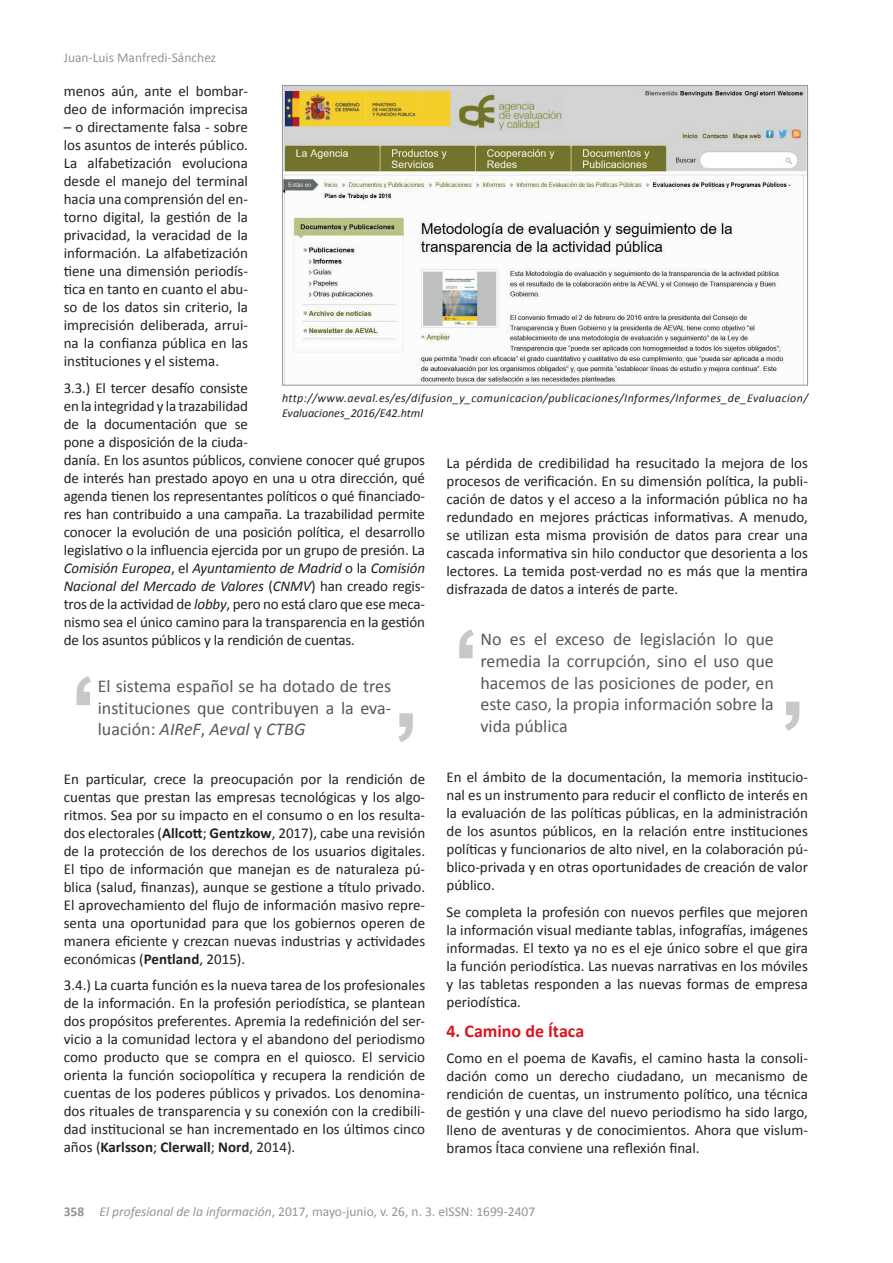
<style>
.page{position:relative;width:893px;height:1263px;background:#fff}
.page>*{position:absolute;margin:0;border:0;box-sizing:border-box;transform-origin:0 0}
.t1{font:18px/21.6px "Calibri";color:#57585a;text-align:justify}
.t2{font:700 18px "Calibri";color:#d7171f}
.t3{font:15px/18px "Calibri";letter-spacing:-.01em;color:#231f20;text-align:justify}
.t4{font:13.5px "Calibri";color:#939598}
.t5{font:italic 12px/14.4px "Calibri";letter-spacing:.035em;color:#231f20}
.s1{font-style:italic}
.s2{font-weight:700}
</style>
<div class="page">
<img style="left:284px;top:87px;width:522px;height:297px">
<div style="left:282px;top:85px;width:526px;height:301px;border:1px solid #939598"></div>
<svg style="left:785px;top:702px;width:14px;height:29px"></svg>
<svg style="left:459px;top:629px;width:15px;height:29px"></svg>
<svg style="left:398px;top:713px;width:15px;height:29px"></svg>
<svg style="left:77px;top:676px;width:14px;height:29px"></svg>
<p class="t4" style="left:64px;top:49px;width:154px">Juan-Luis Manfredi-Sánchez</p>
<p class="t3" style="left:64px;top:82px;width:186px">menos aún, ante el bombar&shy;deo de información imprecisa</p>
<p class="t3" style="left:64px;top:118px;width:186px">– o directamente falsa - sobre los asuntos de interés público.<br>La alfabetización evoluciona desde el manejo del terminal hacia una comprensión del en&shy;torno digital, la gestión de la privacidad, la veracidad de la información. La alfabetización tiene una dimensión periodís&shy;tica en tanto en cuanto el abu&shy;so de los datos sin criterio, la imprecisión deliberada, arrui&shy;na la confianza pública en las instituciones y el sistema.</p>
<p class="t3" style="left:64px;top:379px;width:363px;text-align:left">3.3.) El tercer desafío consiste<br>en la integridad y la trazabilidad<br>de la documentación que se<br>pone a disposición de la ciuda-<br>danía. En los asuntos públicos, conviene conocer qué grupos de interés han prestado apoyo en una u otra dirección, qué agenda tienen los representantes políticos o qué financiado&shy;res han contribuido a una campaña. La trazabilidad permite conocer la evolución de una posición política, el desarrollo legislativo o la influencia ejercida por un grupo de presión. La <span class="s1">Comisión Europea</span>, el <span class="s1">Ayuntamiento de Madrid</span> o la <span class="s1">Comisión Nacional del Mercado de Valores</span> (<span class="s1">CNMV</span>) han creado regis&shy;tros de la actividad de <span class="s1">lobby</span>, pero no está claro que ese meca&shy;nismo sea el único camino para la transparencia en la gestión de los asuntos públicos y la rendición de cuentas.</p>
<p class="t5" style="left:282px;top:391px;width:527px">http://www.aeval.es/es/difusion_y_comunicacion/publicaciones/Informes/Informes_de_Evaluacion/<br>Evaluaciones_2016/E42.html</p>
<p class="t3" style="left:446px;top:454px;width:363px">La pérdida de credibilidad ha resucitado la mejora de los procesos de verificación. En su dimensión política, la publi&shy;cación de datos y el acceso a la información pública no ha redundado en mejores prácticas informativas. A menudo, se utilizan esta misma provisión de datos para crear una cascada informativa sin hilo conductor que desorienta a los lectores. La temida post-verdad no es más que la mentira disfrazada de datos a interés de parte.</p>
<p class="t1" style="left:480px;top:629px;width:295px">No es el exceso de legislación lo que remedia la corrupción, sino el uso que hacemos de las posiciones de poder, en este caso, la propia información sobre la vida pública</p>
<p class="t1" style="left:98px;top:675px;width:295px">El sistema español se ha dotado de tres instituciones que contribuyen a la eva&shy;luación: <span class="s1">AIReF</span>, <span class="s1">Aeval</span> y <span class="s1">CTBG</span></p>
<p class="t3" style="left:64px;top:770px;width:363px">En particular, crece la preocupación por la rendición de cuentas que prestan las empresas tecnológicas y los algo&shy;ritmos. Sea por su impacto en el consumo o en los resulta&shy;dos electorales (<span class="s2">Allcott</span>; <span class="s2">Gentzkow</span>, 2017), cabe una revisión de la protección de los derechos de los usuarios digitales.<br>El tipo de información que manejan es de naturaleza pú&shy;blica (salud, finanzas), aunque se gestione a título privado.<br>El aprovechamiento del flujo de información masivo repre&shy;senta una oportunidad para que los gobiernos operen de manera eficiente y crezcan nuevas industrias y actividades económicas (<span class="s2">Pentland</span>, 2015).</p>
<p class="t3" style="left:64px;top:976px;width:363px">3.4.) La cuarta función es la nueva tarea de los profesionales de la información. En la profesión periodística, se plantean dos propósitos preferentes. Apremia la redefinición del ser&shy;vicio a la comunidad lectora y el abandono del periodismo como producto que se compra en el quiosco. El servicio orienta la función sociopolítica y recupera la rendición de cuentas de los poderes públicos y privados. Los denomina&shy;dos rituales de transparencia y su conexión con la credibili&shy;dad institucional se han incrementado en los últimos cinco años (<span class="s2">Karlsson</span>; <span class="s2">Clerwall</span>; <span class="s2">Nord</span>, 2014).</p>
<p class="t3" style="left:446px;top:768px;width:363px">En el ámbito de la documentación, la memoria institucio&shy;nal es un instrumento para reducir el conflicto de interés en la evaluación de las políticas públicas, en la administración de los asuntos públicos, en la relación entre instituciones políticas y funcionarios de alto nivel, en la colaboración pú&shy;blico-privada y en otras oportunidades de creación de valor público.</p>
<p class="t3" style="left:446px;top:903px;width:363px">Se completa la profesión con nuevos perfiles que mejoren la información visual mediante tablas, infografías, imágenes informadas. El texto ya no es el eje único sobre el que gira la función periodística. Las nuevas narrativas en los móviles y las tabletas responden a las nuevas formas de empresa periodística.</p>
<p class="t2" style="left:446px;top:1019px;width:139px">4. Camino de Ítaca</p>
<p class="t3" style="left:446px;top:1049px;width:363px">Como en el poema de Kavafis, el camino hasta la consoli&shy;dación como un derecho ciudadano, un mecanismo de rendición de cuentas, un instrumento político, una técnica de gestión y una clave del nuevo periodismo ha sido largo, lleno de aventuras y de conocimientos. Ahora que vislum&shy;bramos Ítaca conviene una reflexión final.</p>
<p class="t4" style="left:64px;top:1203px;width:473px"><span class="s2">358</span> <span class="s1">El profesional de la información</span>, 2017, mayo-junio, v. 26, n. 3. eISSN: 1699-2407</p>
</div>
